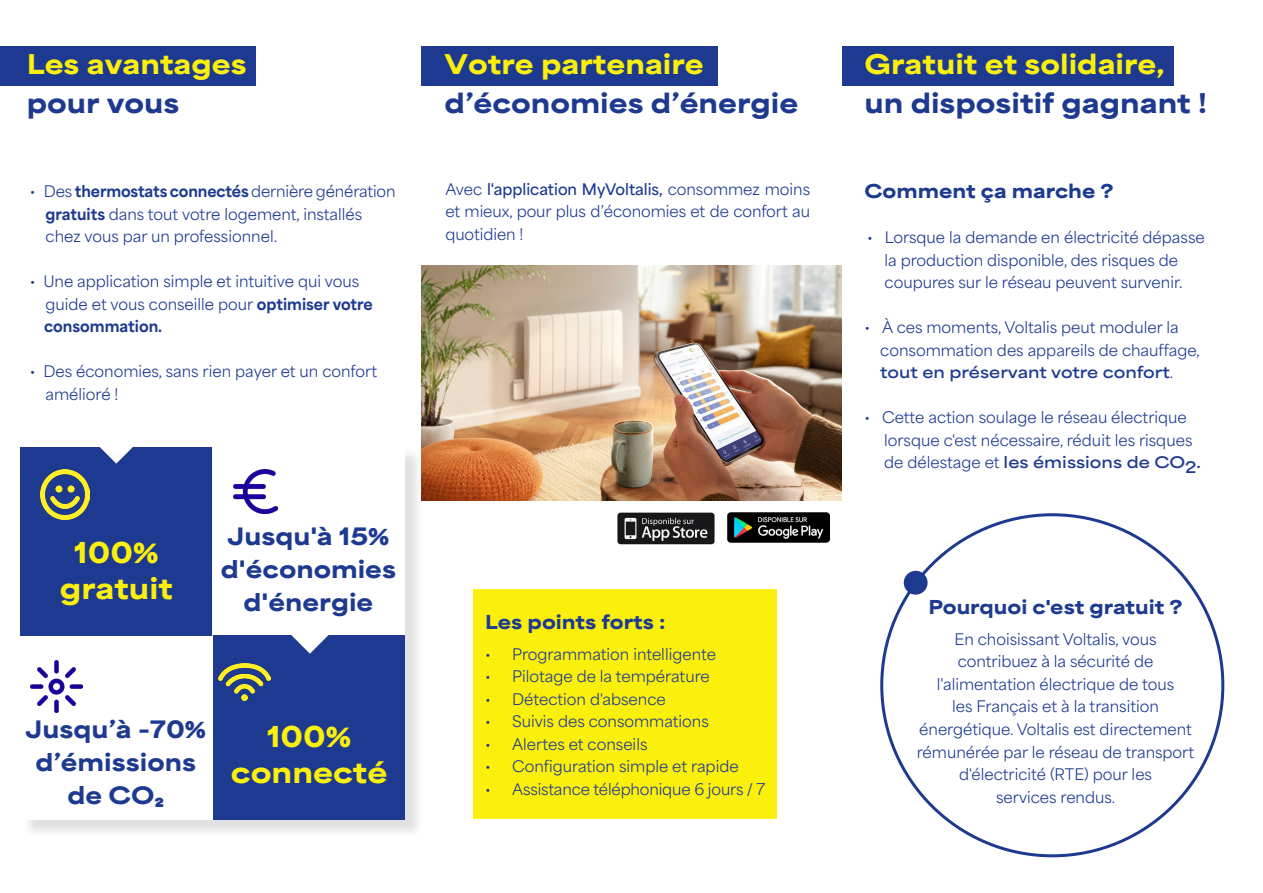
<style>
.page{position:relative;width:1263px;height:893px;background:#fff}
.page>*{position:absolute;margin:0;border:0;box-sizing:border-box;transform-origin:0 0}
.t1{font:900 27px "Area Extended";color:#fbef0c}
.t2{font:900 25.5px "Area Extended";color:#1d3a90}
.t3{font:900 25.5px "Area Extended";color:#fbef0c}
.t4{font:900 22.5px/33px "Area Extended";color:#1d3a90;text-align:center}
.t5{font:900 18px "Area Extended";color:#1d3a90}
.t6{font:15px/22.5px "Area";color:#1d3a90;text-align:justify}
.t7{font:15px "Area Normal";color:#1d3a90}
.t8{font:700 15px "Area Extended";color:#1d3a90}
.t9{font:800 15px "Area Normal";color:#1d3a90}
.s1{font-weight:800}
.s2{font-weight:700}
.s3{font-family:"Area";font-weight:400}
</style>
<div class="page">
<div style="left:474px;top:589px;width:303px;height:230px;background:#fbef0c"></div>
<div style="left:0;top:46px;width:255px;height:39px;background:#1d3a90"></div>
<div style="left:23px;top:448px;width:401px;height:390px;background:#231f20;opacity:.75"></div>
<div style="left:20px;top:446px;width:385px;height:374px;background:#fff"></div>
<img style="left:421px;top:266px;width:420px;height:234px">
<div style="left:213px;top:636px;width:192px;height:184px;background:#1d3a90"></div>
<div style="left:21px;top:447px;width:191px;height:189px;background:#1d3a90"></div>
<div style="left:421px;top:46px;width:296px;height:39px;background:#1d3a90"></div>
<svg style="left:100px;top:446px;width:34px;height:18px"></svg>
<svg style="left:282px;top:635px;width:56px;height:19px"></svg>
<div style="left:842px;top:46px;width:332px;height:39px;background:#1d3a90"></div>
<img style="left:617px;top:512px;width:98px;height:33px">
<img style="left:728px;top:513px;width:101px;height:29px">
<img style="left:41px;top:470px;width:49px;height:49px">
<img style="left:233px;top:470px;width:44px;height:43px">
<img style="left:219px;top:663px;width:51px;height:38px">
<img style="left:31px;top:660px;width:52px;height:52px">
<div style="left:904px;top:571px;width:23px;height:23px;background:#1d3a90;border-radius:50%"></div>
<div style="left:904px;top:571px;width:23px;height:24px;border:2px solid #1d3a90;border-radius:50%"></div>
<p class="t3" style="left:27px;top:41px;width:221px">Les avantages</p>
<p class="t2" style="left:27px;top:80px;width:154px">pour vous</p>
<p class="t7" style="left:30px;top:178px;width:367px">• Des <span class="s1">thermostats connectés</span> dernière génération</p>
<p class="t7" style="left:46px;top:201px;width:318px"><span class="s1">gratuits</span> dans tout votre logement, installés</p>
<p class="t7" style="left:46px;top:223px;width:233px">chez vous par un professionnel.</p>
<p class="t7" style="left:30px;top:268px;width:331px">• Une application simple et intuitive qui vous</p>
<p class="t7" style="left:46px;top:291px;width:329px">guide et vous conseille pour <span class="s1">optimiser votre</span></p>
<p class="t9" style="left:44px;top:313px;width:120px">consommation.</p>
<p class="t7" style="left:30px;top:358px;width:349px">• Des économies, sans rien payer et un confort</p>
<p class="t7" style="left:46px;top:381px;width:74px">amélioré !</p>
<p class="t3" style="left:445px;top:41px;width:261px">Votre partenaire</p>
<p class="t2" style="left:445px;top:80px;width:355px">d’économies d’énergie</p>
<p class="t6" style="left:445px;top:178px;width:366px">Avec <span class="s2">l'application MyVoltalis,</span> consommez moins et mieux, pour plus d’économies et de confort au quotidien !</p>
<p class="t1" style="left:74px;top:528px;width:86px">100%</p>
<p class="t1" style="left:60px;top:564px;width:115px">gratuit</p>
<p class="t4" style="left:228px;top:518px;width:163px">Jusqu'à 15%</p>
<p class="t4" style="left:221px;top:551px;width:177px">d'économies</p>
<p class="t4" style="left:244px;top:584px;width:131px">d'énergie</p>
<p class="t4" style="left:26px;top:711px;width:182px">Jusqu’à -70%</p>
<p class="t4" style="left:36px;top:744px;width:162px">d’émissions de CO₂</p>
<p class="t1" style="left:267px;top:711px;width:86px">100%</p>
<p class="t1" style="left:231px;top:747px;width:158px">connecté</p>
<p class="t5" style="left:485px;top:605px;width:182px">Les points forts :</p>
<p class="t6" style="left:485px;top:643px;width:232px">• Programmation intelligente</p>
<p class="t6" style="left:485px;top:665px;width:226px">• Pilotage de la température</p>
<p class="t6" style="left:485px;top:688px;width:182px">• Détection d'absence</p>
<p class="t6" style="left:485px;top:710px;width:225px">• Suivis des consommations</p>
<p class="t6" style="left:485px;top:733px;width:164px">• Alertes et conseils</p>
<p class="t6" style="left:485px;top:755px;width:255px">• Configuration simple et rapide</p>
<p class="t6" style="left:485px;top:778px;width:281px">• Assistance téléphonique 6 jours / 7</p>
<p class="t3" style="left:864px;top:41px;width:302px">Gratuit et solidaire,</p>
<p class="t2" style="left:864px;top:80px;width:344px">un dispositif gagnant !</p>
<p class="t5" style="left:864px;top:175px;width:251px">Comment ça marche ?</p>
<p class="t6" style="left:867px;top:226px;width:339px">• Lorsque la demande en électricité dépasse</p>
<p class="t6" style="left:884px;top:248px;width:295px">la production disponible, des risques de</p>
<p class="t6" style="left:884px;top:271px;width:300px">coupures sur le réseau peuvent survenir.</p>
<p class="t6" style="left:864px;top:316px;width:316px">• À ces moments, Voltalis peut moduler la</p>
<p class="t6" style="left:880px;top:338px;width:321px">consommation des appareils de chauffage,</p>
<p class="t8" style="left:880px;top:359px;width:295px">tout en préservant votre confort<span class="s3">.</span></p>
<p class="t6" style="left:864px;top:406px;width:324px">• Cette action soulage le réseau électrique</p>
<p class="t6" style="left:884px;top:428px;width:310px">lorsque c'est nécessaire, réduit les risques</p>
<p class="t8" style="left:884px;top:449px;width:318px"><span class="s3">de délestage et</span> les émissions de CO2.</p>
<p class="t5" style="left:928px;top:591px;width:256px">Pourquoi c'est gratuit ?</p>
<p class="t6" style="left:917px;top:628px;width:279px;text-align:center">En choisissant Voltalis, vous contribuez à la sécurité de l'alimentation électrique de tous<br>les Français et à la transition énergétique. Voltalis est directement rémunérée par le réseau de transport d'électricité (RTE) pour les<br>services rendus.</p>
</div>
